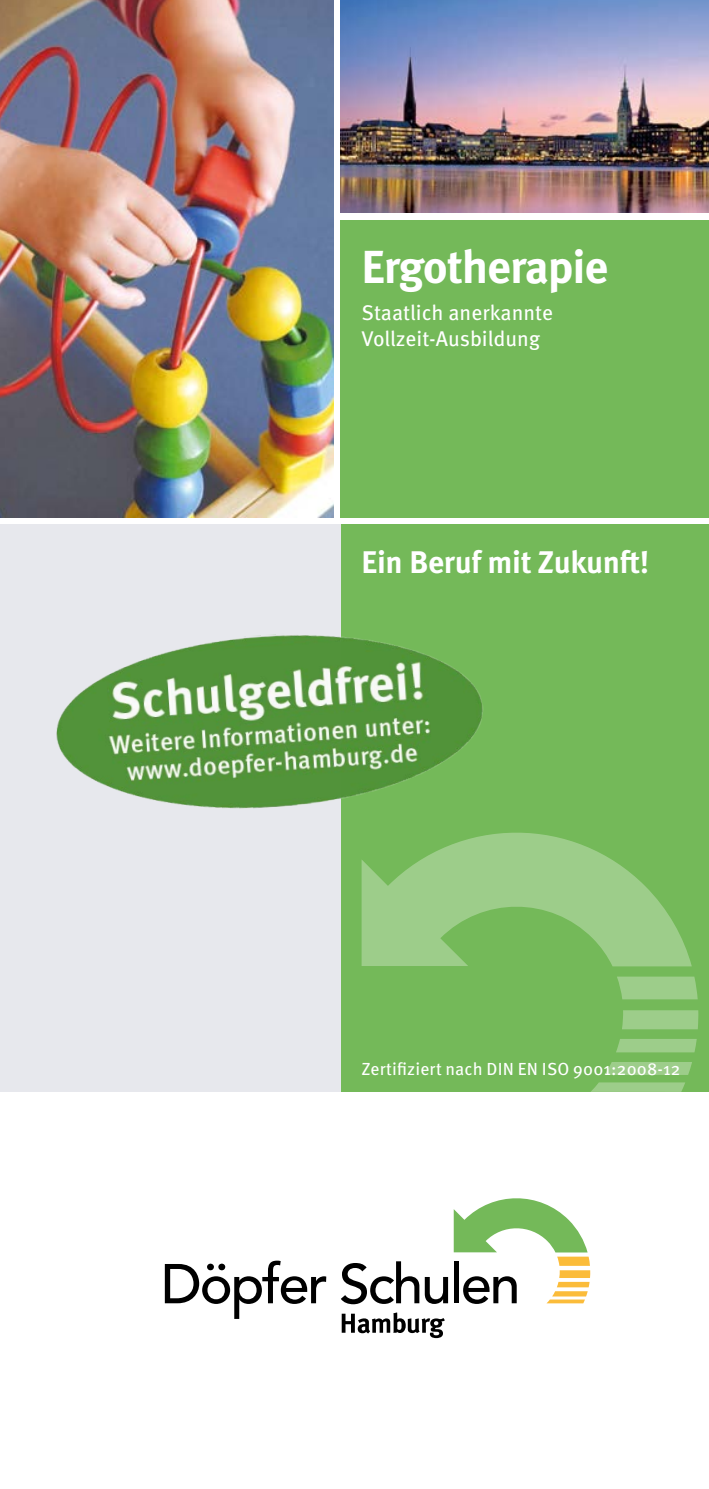
<style>
.page{position:relative;width:709px;height:1489px;background:#fff}
.page>*{position:absolute;margin:0;border:0;box-sizing:border-box;transform-origin:0 0}
.t1{font:700 46.25px "Meta OT";letter-spacing:-.025em;color:#fff}
.t2{font:700 31.25px "Meta OT";letter-spacing:-.01em;color:#fff}
.t3{font:21.25px/26.2px "Meta OT";color:#fff}
.t4{font:17.5px "Meta OT";letter-spacing:.01em;color:#fff}
</style>
<div class="page">
<div style="left:340px;top:220px;width:369px;height:297px;background:#74b959"></div>
<div style="left:340px;top:524px;width:369px;height:567px;background:#74b959"></div>
<div style="left:0;top:524px;width:340px;height:567px;background:#e7e8ed"></div>
<svg style="left:622px;top:1010px;width:76px;height:19px"></svg>
<svg style="left:605px;top:1062px;width:87px;height:12px"></svg>
<svg style="left:592px;top:1082px;width:93px;height:9px"></svg>
<svg style="left:616px;top:1039px;width:80px;height:13px"></svg>
<svg style="left:617px;top:976px;width:80px;height:23px;background:#9acb86"></svg>
<svg style="left:361px;top:832px;width:331px;height:134px;fill:#9dcd8a"></svg>
<img style="left:0;top:0;width:333px;height:517px">
<img style="left:340px;top:0;width:369px;height:213px">
<svg style="left:341px;top:1261px;width:78px;height:43px"></svg>
<svg style="left:425px;top:1277px;width:23px;height:26px"></svg>
<svg style="left:454px;top:1198px;width:136px;height:105px"></svg>
<svg style="left:165px;top:1260px;width:161px;height:58px"></svg>
<svg style="left:342px;top:1312px;width:103px;height:25px"></svg>
<img style="left:56px;top:620px;width:428px;height:204px">
<p class="t1" style="left:361px;top:238px;width:248px">Ergotherapie</p>
<p class="t3" style="left:361px;top:300px;width:193px">Staatlich anerkannte<br>Vollzeit-Ausbildung</p>
<p class="t2" style="left:361px;top:542px;width:289px">Ein Beruf mit Zukunft!</p>
<p class="t4" style="left:361px;top:1058px;width:320px">Zertifiziert nach DIN EN ISO 9001:2008-12</p>
</div>
